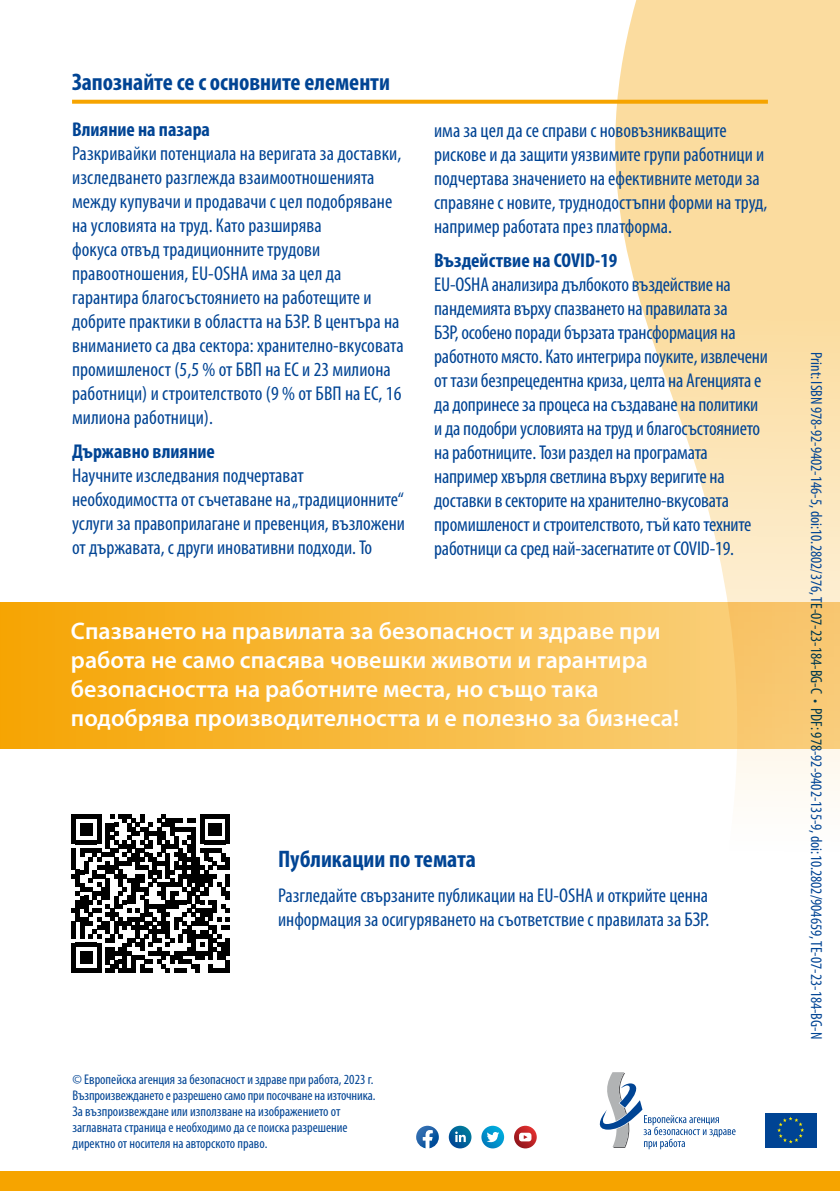
<style>
.page{position:relative;width:840px;height:1191px;background:#fff}
.page>*{position:absolute;margin:0;border:0;box-sizing:border-box;transform-origin:0 0}
.t1{font:600 24px/28.8px "Myriad Pro";color:#fff}
.t2{font:700 condensed 24px "Myriad Pro";color:#004494}
.t3{font:condensed 20px/24px "Myriad Pro";color:#004494}
.t4{font:700 condensed 20px "Myriad Pro";color:#004494}
.t5{font:16px "Myriad Variable Concept";color:#004494}
.t6{font:condensed 14px/16px "Myriad Pro";color:#004494}
.s1{font-family:"Myriad Pro";font-weight:700}
</style>
<div class="page">
<svg style="left:597px;top:0;width:242px;height:795px"></svg>
<div style="left:0;top:1171px;width:839px;height:20px;background:#f6a400"></div>
<svg style="left:71px;top:814px;width:159px;height:158px"></svg>
<div style="left:225px;top:938px;width:5px;height:17px;background:#000"></div>
<div style="left:225px;top:959px;width:5px;height:13px;background:#000"></div>
<div style="left:0;top:601px;width:839px;height:147px;background:linear-gradient(to right,#f6a606,#fad081)"></div>
<svg style="left:72px;top:100px;width:695px;height:4px;background:#f6a911"></svg>
<svg style="left:481px;top:1125px;width:23px;height:23px"></svg>
<svg style="left:486px;top:1132px;width:13px;height:10px"></svg>
<svg style="left:513px;top:1125px;width:23px;height:23px"></svg>
<svg style="left:518px;top:1132px;width:13px;height:9px"></svg>
<svg style="left:416px;top:1125px;width:22px;height:23px"></svg>
<svg style="left:448px;top:1125px;width:23px;height:23px"></svg>
<svg style="left:455px;top:1131px;width:10px;height:11px"></svg>
<div style="left:764px;top:1113px;width:52px;height:34px;background:#004494"></div>
<svg style="left:777px;top:1116px;width:26px;height:27px"></svg>
<svg style="left:599px;top:1072px;width:136px;height:77px"></svg>
<p class="t2" style="left:72px;top:67px;width:319px">Запознайте се с основните елементи</p>
<p class="t4" style="left:72px;top:117px;width:139px">Влияние на пазара</p>
<p class="t3" style="left:72px;top:141px;width:333px">Разкривайки потенциала на веригата за доставки, изследването разглежда взаимоотношенията между купувачи и продавачи с цел подобряване на условията на труд. Като разширява<br>фокуса отвъд традиционните трудови правоотношения, EU-OSHA има за цел да гарантира благосъстоянието на работещите и добрите практики в областта на БЗР. В центъра на вниманието са два сектора: хранително-вкусовата промишленост (5,5 % от БВП на ЕС и 23 милиона работници) и строителството (9 % от БВП на ЕС, 16 милиона работници).</p>
<p class="t4" style="left:72px;top:439px;width:144px">Държавно влияние</p>
<p class="t3" style="left:72px;top:463px;width:334px">Научните изследвания подчертават необходимостта от съчетаване на „традиционните“ услуги за правоприлагане и превенция, възложени от държавата, с други иновативни подходи. То</p>
<p class="t3" style="left:434px;top:118px;width:334px">има за цел да се справи с нововъзникващите рискове и да защити уязвимите групи работници и подчертава значението на ефективните методи за справяне с новите, труднодостъпни форми на труд, например работата през платформа.</p>
<p class="t4" style="left:434px;top:248px;width:185px">Въздействие на COVID-19</p>
<p class="t3" style="left:434px;top:272px;width:335px">EU-OSHA анализира дълбокото въздействие на пандемията върху спазването на правилата за<br>БЗР, особено поради бързата трансформация на работното място. Като интегрира поуките, извлечени от тази безпрецедентна криза, целта на Агенцията е да допринесе за процеса на създаване на политики и да подобри условията на труд и благосъстоянието на работниците. Този раздел на програмата например хвърля светлина върху веригите на доставки в секторите на хранително-вкусовата промишленост и строителството, тъй като техните работници са сред най-засегнатите от COVID-19.</p>
<p class="t1" style="left:71px;top:616px;width:609px">Спазването на правилата за безопасност и здраве при работа не само спасява човешки животи и гарантира безопасността на работните места, но също така подобрява производителността и е полезно за бизнеса!</p>
<p class="t2" style="left:278px;top:844px;width:199px">Публикации по темата</p>
<p class="t3" style="left:278px;top:883px;width:432px">Разгледайте свързаните публикации на EU-OSHA и открийте ценна информация за осигуряването на съответствие с правилата за БЗР.</p>
<p class="t6" style="left:72px;top:1071px;width:304px">© Европейска агенция за безопасност и здраве при работа, 2023 г.<br>Възпроизвеждането е разрешено само при посочване на източника.<br>За възпроизвеждане или използване на изображението от заглавната страница е необходимо да се поиска разрешение директно от носителя на авторското право.</p>
<p class="t5" style="left:825px;top:352px;width:688px;rotate:90deg">Print: ISBN 978-92-9402-146-5, doi:10.2802/376, TE-07-23-184-BG-C <span class="s1">·</span> PDF: 978-92-9402-135-9, doi:10.2802/904659, TE-07-23-184-BG-N</p>
</div>
